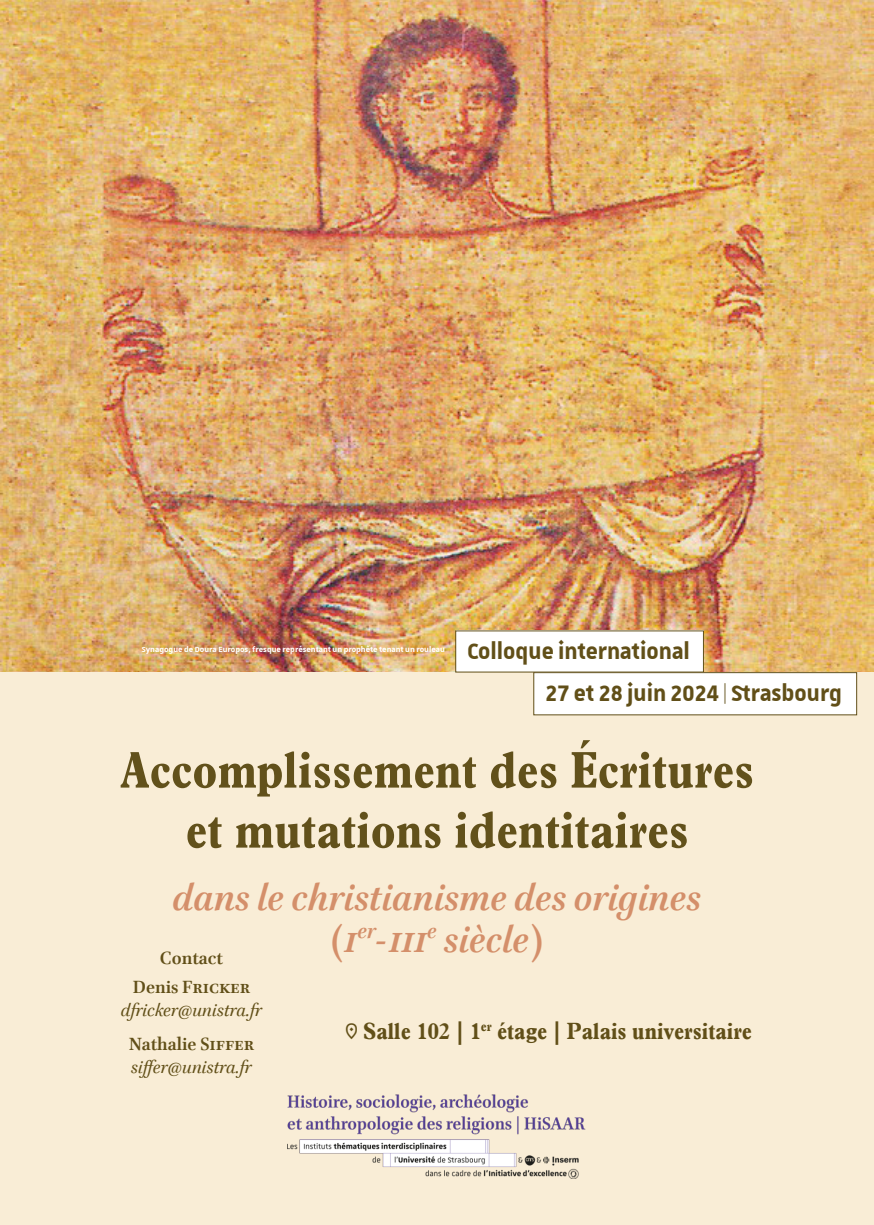
<style>
.page{position:relative;width:874px;height:1225px;background:#fff}
.page>*{position:absolute;margin:0;border:0;box-sizing:border-box;transform-origin:0 0}
.t1{font:700 condensed 52px "Plantin MT Pro";color:#62511b}
.t2{font:italic 700 42px "Brill";color:#d48f6a}
.t3{font:700 30px "Unistra D";color:#614f18;scale:.91 1}
.t4{font:700 condensed 23.6px "Plantin MT Pro";color:#614f18}
.t5{font:italic 20px/23px "Brill";color:#614f18;text-align:center}
.t6{font:700 20px "Brill";color:#614f18}
.t7{font:700 10px "Unistra A";color:#fff}
.s1{color:#61501a}
.s2{font-weight:700;font-style:normal}
.s3{font-stretch:normal}
</style>
<div class="page">
<div style="left:0;top:519px;width:873px;height:706px;background:#f9edd6"></div>
<img style="left:0;top:0;width:873px;height:671px">
<div style="left:455px;top:631px;width:248px;height:41px;background:#fff"></div>
<div style="left:533px;top:672px;width:323px;height:43px;background:#fff"></div>
<div style="left:533px;top:672px;width:323px;height:43px;border:1px solid #614f18"></div>
<img style="left:288px;top:1094px;width:297px;height:84px">
<p class="t7" style="left:142px;top:644px;width:304px">Synagogue de Doura Europos, fresque représentant un prophète tenant un rouleau</p>
<p class="t3" style="left:467px;top:634px;width:246px">Colloque international</p>
<p class="t3" style="left:545px;top:676px;width:327px">27 et 28 juin 2024 | Strasbourg</p>
<p class="t1" style="left:120px;top:739px;width:635px">Accomplissement <span class="s1">des</span> Écritures</p>
<p class="t1" style="left:185px;top:799px;width:504px">et mutations identitaires</p>
<p class="t2" style="left:172px;top:868px;width:530px">dans le christianisme des origines</p>
<p class="t2" style="left:330px;top:910px;width:215px">(i<sup>er</sup>- iii<sup>e</sup> siècle)</p>
<p class="t6" style="left:160px;top:944px;width:65px">Contact</p>
<p class="t5" style="left:121px;top:976px;width:143px"><span class="s2">Denis Fricker </span>dfricker@unistra.fr</p>
<p class="t5" style="left:129px;top:1033px;width:126px;text-align:left"><span class="s2">Nathalie Siffer </span>siffer@unistra.fr</p>
<p class="t4" style="left:363px;top:1017px;width:390px"><span class="s3">S</span>alle 102|1<sup>er</sup> étage|<span class="s3">P</span>alais universitaire</p>
</div>
